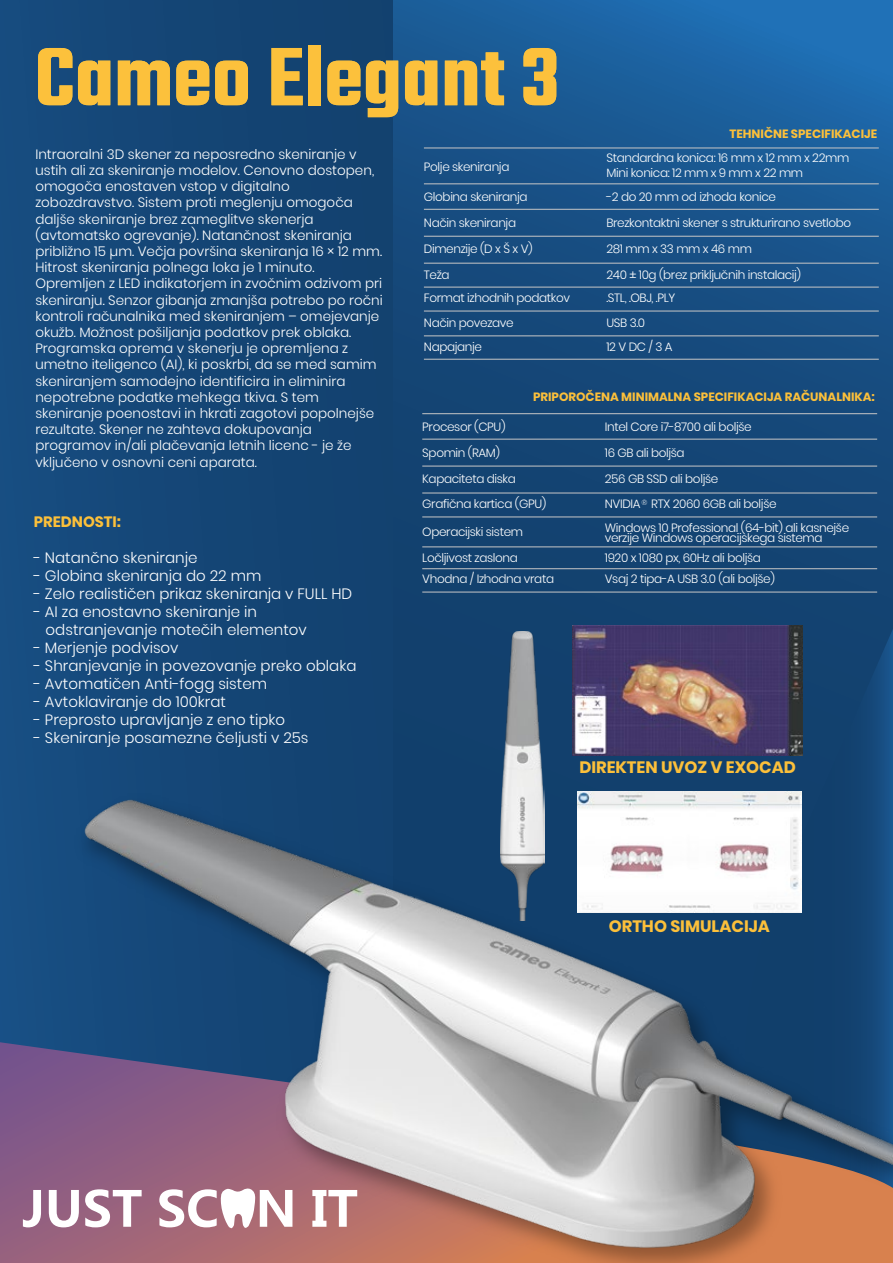
<style>
.page{position:relative;width:893px;height:1263px;background:#fff}
.page>*{position:absolute;margin:0;border:0;box-sizing:border-box;transform-origin:0 0}
.t1{font:600 90px "Teko";color:#fcc13c}
.t2{font:700 16.5px "Poppins";color:#fcc03a}
.t3{font:300 15px/18px "Poppins";color:#fff}
.t4{font:700 15px "Poppins";color:#fcc03a}
.t5{font:300 13.5px/16.2px "Poppins";color:#fff}
.t6{font:300 12px/25px "Poppins";letter-spacing:-.03em;color:#fff}
.t7{font:700 12px "Poppins";color:#fcc03a}
.t8{font:300 7.5px "Poppins";color:#fff}
</style>
<div class="page">
<svg style="left:393px;top:0;width:500px;height:758px;background:#184f84"></svg>
<hr style="left:424px;top:183px;width:455px;height:1px;background:#c7c6c6">
<hr style="left:424px;top:209px;width:455px;height:1px;background:#c7c6c6">
<hr style="left:424px;top:236px;width:455px;height:1px;background:#c7c6c6">
<hr style="left:424px;top:263px;width:455px;height:1px;background:#c7c6c6">
<hr style="left:424px;top:287px;width:455px;height:1px;background:#c7c6c6">
<hr style="left:424px;top:311px;width:455px;height:1px;background:#c7c6c6">
<hr style="left:424px;top:335px;width:455px;height:1px;background:#c7c6c6">
<hr style="left:424px;top:148px;width:455px;height:1px;background:#c7c6c6">
<hr style="left:424px;top:359px;width:455px;height:1px;background:#c7c6c6">
<hr style="left:422px;top:413px;width:455px;height:1px;background:#c7c6c6">
<hr style="left:422px;top:439px;width:455px;height:1px;background:#c7c6c6">
<hr style="left:422px;top:466px;width:455px;height:1px;background:#c7c6c6">
<hr style="left:422px;top:493px;width:455px;height:1px;background:#c7c6c6">
<hr style="left:422px;top:517px;width:455px;height:1px;background:#c7c6c6">
<hr style="left:422px;top:546px;width:455px;height:1px;background:#c7c6c6">
<hr style="left:422px;top:568px;width:455px;height:1px;background:#c7c6c6">
<hr style="left:422px;top:592px;width:455px;height:1px;background:#c7c6c6">
<div style="left:0;top:0;width:393px;height:1263px;background:#144575"></div>
<svg style="left:0;top:1042px;width:30px;height:221px;background:#835986"></svg>
<img style="left:782px;top:334px;width:111px;height:424px">
<img style="left:500px;top:631px;width:45px;height:127px">
<img style="left:572px;top:625px;width:231px;height:130px">
<svg style="left:23px;top:1190px;width:7px;height:37px"></svg>
<img style="left:30px;top:758px;width:863px;height:505px">
<h1 class="t1" style="left:34px;top:22px;width:527px">Cameo Elegant 3</h1>
<p class="t7" style="left:729px;top:127px;width:149px">TEHNIČNE SPECIFIKACIJE</p>
<p class="t5" style="left:35px;top:146px;width:349px">Intraoralni 3D skener za neposredno skeniranje v ustih ali za skeniranje modelov. Cenovno dostopen, omogoča enostaven vstop v digitalno zobozdravstvo. Sistem proti meglenju omogoča daljše skeniranje brez zameglitve skenerja (avtomatsko ogrevanje). Natančnost skeniranja približno 15 µm. Večja površina skeniranja 16 × 12 mm.<br>Hitrost skeniranja polnega loka je 1 minuto.<br>Opremljen z LED indikatorjem in zvočnim odzivom pri skeniranju. Senzor gibanja zmanjša potrebo po ročni kontroli računalnika med skeniranjem – omejevanje okužb. Možnost pošiljanja podatkov prek oblaka.<br>Programska oprema v skenerju je opremljena z umetno iteligenco (AI), ki poskrbi, da se med samim skeniranjem samodejno identificira in eliminira nepotrebne podatke mehkega tkiva. S tem skeniranje poenostavi in hkrati zagotovi popolnejše rezultate. Skener ne zahteva dokupovanja programov in/ali plačevanja letnih licenc - je že vključeno v osnovni ceni aparata.</p>
<p class="t4" style="left:34px;top:513px;width:89px">PREDNOSTI:</p>
<p class="t3" style="left:34px;top:549px;width:165px">- Natančno skeniranje</p>
<p class="t3" style="left:34px;top:567px;width:229px">- Globina skeniranja do 22 mm</p>
<p class="t3" style="left:34px;top:585px;width:320px">- Zelo realističen prikaz skeniranja v FULL HD</p>
<p class="t3" style="left:46px;top:603px;width:263px;text-indent:-12px">- AI za enostavno skeniranje in odstranjevanje motečih elementov</p>
<p class="t3" style="left:34px;top:639px;width:146px">- Merjenje podvisov</p>
<p class="t3" style="left:34px;top:657px;width:324px">- Shranjevanje in povezovanje preko oblaka</p>
<p class="t3" style="left:34px;top:675px;width:235px">- Avtomatičen Anti-fogg sistem</p>
<p class="t3" style="left:34px;top:693px;width:194px">- Avtoklaviranje do 100krat</p>
<p class="t3" style="left:34px;top:711px;width:253px">- Preprosto upravljanje z eno tipko</p>
<p class="t3" style="left:34px;top:729px;width:276px">- Skeniranje posamezne čeljusti v 25s</p>
<p class="t6" style="left:424px;top:154px;width:87px">Polje skeniranja</p>
<p class="t6" style="left:424px;top:185px;width:105px">Globina skeniranja<br>Način skeniranja</p>
<p class="t6" style="left:424px;top:237px;width:110px">Dimenzije (D x Š x V)<br>Teža</p>
<p class="t6" style="left:424px;top:285px;width:148px">Format izhodnih podatkov<br>Način povezave</p>
<p class="t6" style="left:424px;top:334px;width:60px">Napajanje</p>
<p class="t6" style="left:606px;top:151px;width:244px;line-height:14.4px">Standardna konica: 16 mm x 12 mm x 22mm<br>Mini konica: 12 mm x 9 mm x 22 mm</p>
<p class="t6" style="left:606px;top:185px;width:246px">-2 do 20 mm od izhoda konice<br>Brezkontaktni skener s strukturirano svetlobo</p>
<p class="t6" style="left:606px;top:237px;width:196px">281 mm x 33 mm x 46 mm<br>240 ± 10g (brez priključnih instalacij)</p>
<p class="t6" style="left:606px;top:285px;width:70px">.STL, .OBJ, .PLY<br>USB 3.0</p>
<p class="t6" style="left:606px;top:334px;width:68px">12 V DC / 3 A</p>
<p class="t7" style="left:533px;top:390px;width:343px">PRIPOROČENA MINIMALNA SPECIFIKACIJA RAČUNALNIKA:</p>
<p class="t6" style="left:422px;top:414px;width:85px">Procesor (CPU)<br>Spomin (RAM)</p>
<p class="t6" style="left:422px;top:467px;width:126px">Kapaciteta diska<br>Grafična kartica (GPU)</p>
<p class="t6" style="left:422px;top:520px;width:102px">Operacijski sistem<br>Ločljivost zaslona</p>
<p class="t6" style="left:422px;top:567px;width:133px">Vhodna / Izhodna vrata</p>
<p class="t6" style="left:605px;top:414px;width:148px">Intel Core i7-8700 ali boljše<br>16 GB ali boljša</p>
<p class="t6" style="left:605px;top:467px;width:173px">256 GB SSD ali boljše<br>NVIDIA RTX 2060 6GB ali boljše</p>
<p class="t6" style="left:605px;top:523px;width:246px;line-height:10.5px">Windows 10 Professional (64-bit) ali kasnejše verzije Windows operacijskega sistema</p>
<p class="t6" style="left:605px;top:546px;width:172px;line-height:21.9px">1920 x 1080 px, 60Hz ali boljša<br>Vsaj 2 tipa-A USB 3.0 (ali boljše)</p>
<p class="t8" style="left:641px;top:498px;width:7px">®</p>
<p class="t2" style="left:579px;top:757px;width:218px">DIREKTEN UVOZ V EXOCAD</p>
<p class="t2" style="left:609px;top:917px;width:163px">ORTHO SIMULACIJA</p>
</div>
